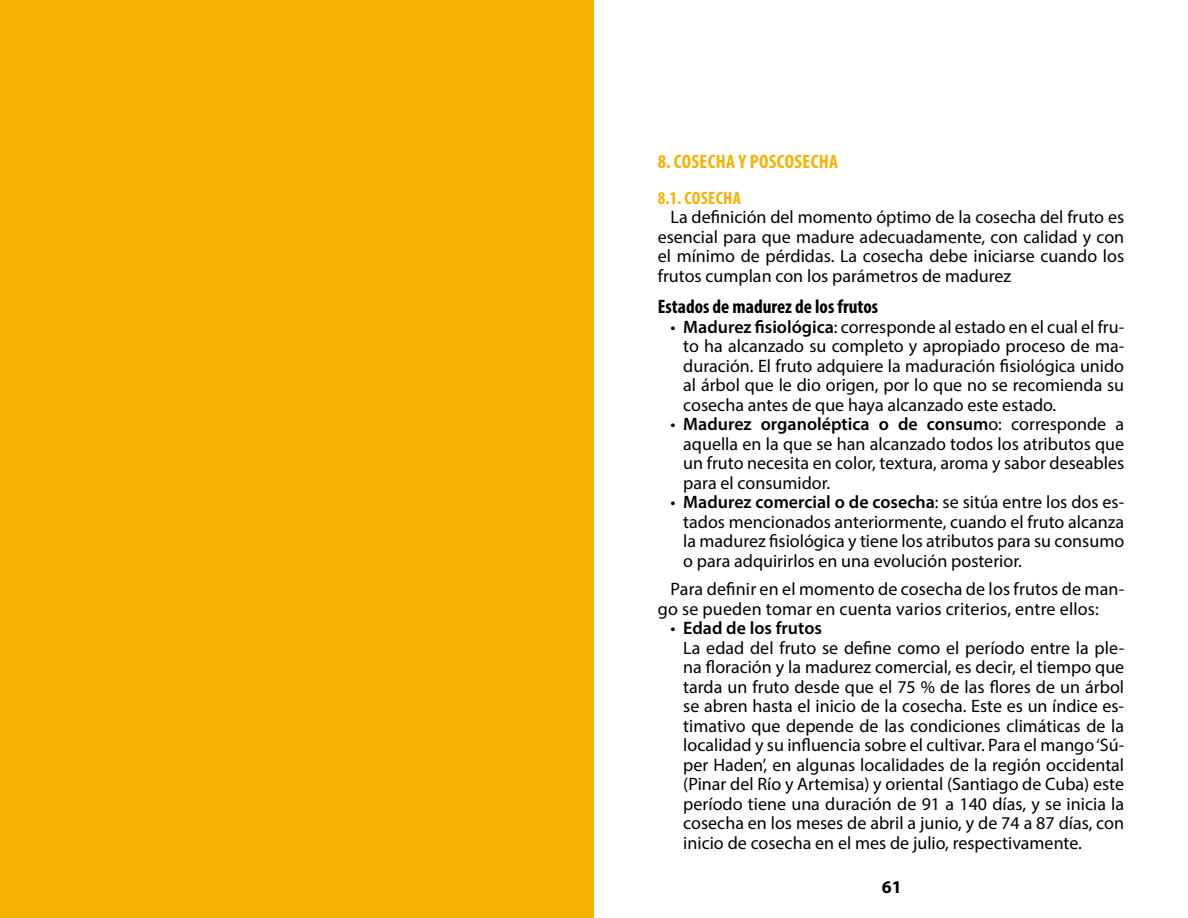
<style>
.page{position:relative;width:1188px;height:918px;background:#fff}
.page>*{position:absolute;margin:0;border:0;box-sizing:border-box;transform-origin:0 0}
.t1{font:700 condensed 19.5px "Myriad Pro";color:#000}
.t2{font:700 condensed 19.5px "Myriad Pro";letter-spacing:.02em;color:#f6b200}
.t3{font:18px/19.5px "Myriad Pro";color:#000;text-align:justify}
.t4{font:700 condensed 18px "Myriad Pro";letter-spacing:.02em;color:#f6b200}
.t5{font:700 18px "Myriad Pro";color:#000}
.s1{font-weight:600}
</style>
<div class="page">
<div style="left:0;top:0;width:593px;height:918px;background:#f6b200"></div>
<p class="t2" style="left:658px;top:149px;width:182px">8. COSECHA Y POSCOSECHA</p>
<p class="t4" style="left:658px;top:186px;width:85px">8.1. COSECHA</p>
<p class="t3" style="left:658px;top:207px;width:468px;text-indent:13px">La definición del momento óptimo de la cosecha del fruto es esencial para que madure adecuadamente, con calidad y con el mínimo de pérdidas. La cosecha debe iniciarse cuando los frutos cumplan con los parámetros de madurez</p>
<p class="t1" style="left:658px;top:295px;width:222px">Estados de madurez de los frutos</p>
<p class="t3" style="left:683px;top:317px;width:442px;text-indent:-13px">• <span class="s1">Madurez fisiológica</span>: corresponde al estado en el cual el fru&shy;to ha alcanzado su completo y apropiado proceso de ma&shy;duración. El fruto adquiere la maduración fisiológica unido al árbol que le dio origen, por lo que no se recomienda su cosecha antes de que haya alcanzado este estado.</p>
<p class="t3" style="left:683px;top:414px;width:442px;text-indent:-13px">• <span class="s1">Madurez organoléptica o de consum</span>o: corresponde a aquella en la que se han alcanzado todos los atributos que un fruto necesita en color, textura, aroma y sabor deseables para el consumidor.</p>
<p class="t3" style="left:683px;top:492px;width:442px;text-indent:-13px">• <span class="s1">Madurez comercial o de cosecha</span>: se sitúa entre los dos es&shy;tados mencionados anteriormente, cuando el fruto alcanza la madurez fisiológica y tiene los atributos para su consumo o para adquirirlos en una evolución posterior.</p>
<p class="t3" style="left:658px;top:579px;width:468px;text-indent:13px">Para definir en el momento de cosecha de los frutos de man&shy;go se pueden tomar en cuenta varios criterios, entre ellos:</p>
<p class="t3" style="left:683px;top:618px;width:442px;text-align:left;text-indent:-13px">• <span class="s1">Edad de los frutos<br></span>La edad del fruto se define como el período entre la ple&shy;na floración y la madurez comercial, es decir, el tiempo que tarda un fruto desde que el 75 % de las flores de un árbol se abren hasta el inicio de la cosecha. Este es un índice es&shy;timativo que depende de las condiciones climáticas de la localidad y su influencia sobre el cultivar. Para el mango ‘Sú&shy;per Haden’, en algunas localidades de la región occidental (Pinar del Río y Artemisa) y oriental (Santiago de Cuba) este período tiene una duración de 91 a 140 días, y se inicia la cosecha en los meses de abril a junio, y de 74 a 87 días, con inicio de cosecha en el mes de julio, respectivamente.</p>
<p class="t5" style="left:882px;top:875px;width:21px">61</p>
</div>
